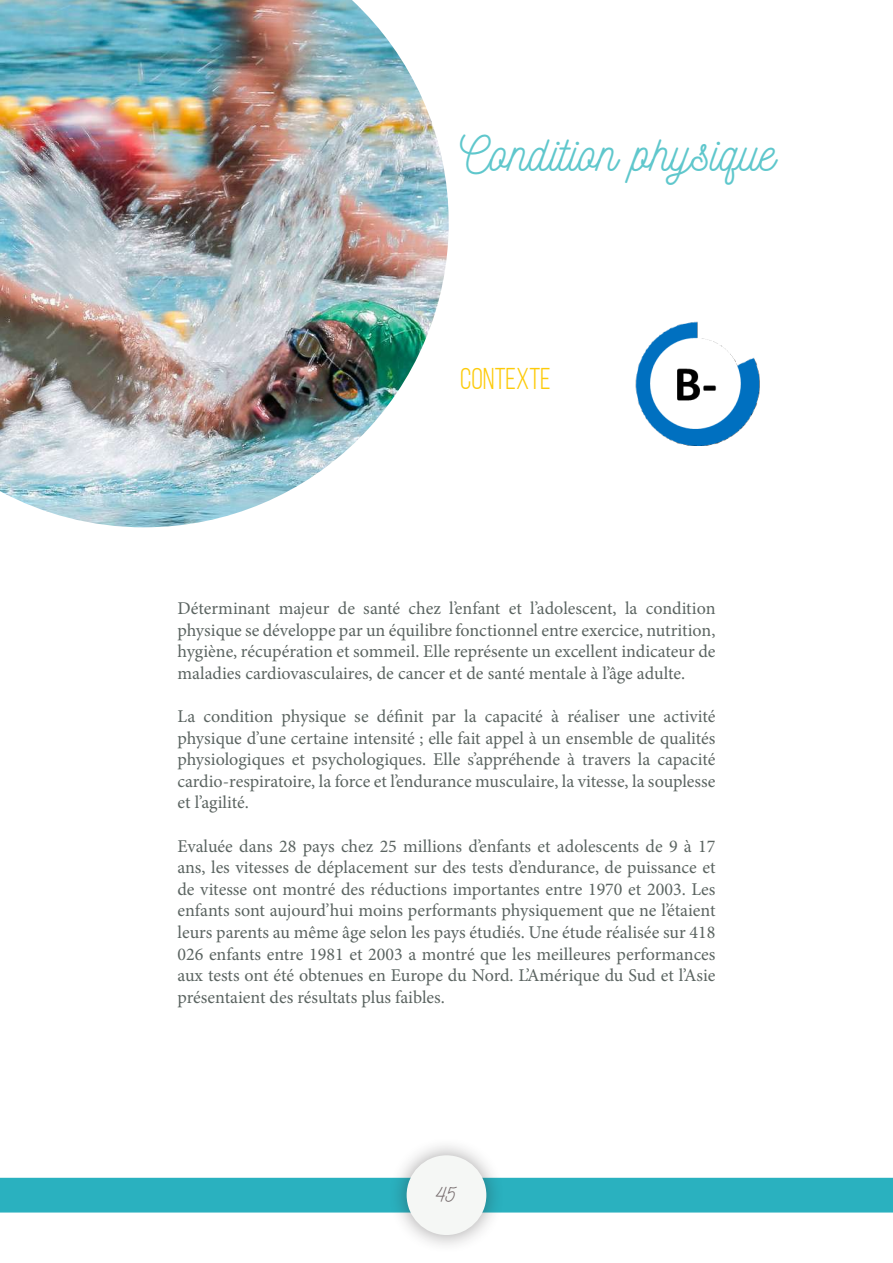
<style>
.page{position:relative;width:893px;height:1263px;background:#fff}
.page>*{position:absolute;margin:0;border:0;box-sizing:border-box;transform-origin:0 0}
.t1{font:49.5px "Nickainley";color:#5fc7cc}
.t2{font:30px "Bebas Neue";color:#fdcb0a}
.t3{font:21px "Nickainley";color:#746a6b}
.t4{font:18px/21.6px "Minion Pro";color:#5b6461;text-align:justify}
</style>
<div class="page">
<img style="left:0;top:0;width:449px;height:527px">
<img style="left:635px;top:321px;width:124px;height:125px">
<div style="left:0;top:1178px;width:893px;height:34px;background:#2ab1bf"></div>
<div style="left:389px;top:1137px;width:116px;height:116px;background:#231f20;opacity:.42"></div>
<div style="left:407px;top:1155px;width:79px;height:80px;background:#f5f7f5;border-radius:50%"></div>
<h1 class="t1" style="left:460px;top:121px;width:316px">Condition physique</h1>
<h2 class="t2" style="left:460px;top:362px;width:92px">CONTEXTE</h2>
<p class="t4" style="left:177px;top:597px;width:539px">Déterminant majeur de santé chez l’enfant et l’adolescent, la condition physique se développe par un équilibre fonctionnel entre exercice, nutrition, hygiène, récupération et sommeil. Elle représente un excellent indicateur de maladies cardiovasculaires, de cancer et de santé mentale à l’âge adulte.</p>
<p class="t4" style="left:177px;top:705px;width:539px">La condition physique se définit par la capacité à réaliser une activité physique d’une certaine intensité ; elle fait appel à un ensemble de qualités physiologiques et psychologiques. Elle s’appréhende à travers la capacité cardio-respiratoire, la force et l’endurance musculaire, la vitesse, la souplesse et l’agilité.</p>
<p class="t4" style="left:177px;top:835px;width:540px">Evaluée dans 28 pays chez 25 millions d’enfants et adolescents de 9 à 17 ans, les vitesses de déplacement sur des tests d’endurance, de puissance et de vitesse ont montré des réductions importantes entre 1970 et 2003. Les enfants sont aujourd’hui moins performants physiquement que ne l’étaient leurs parents au même âge selon les pays étudiés. Une étude réalisée sur 418<br>026 enfants entre 1981 et 2003 a montré que les meilleures performances aux tests ont été obtenues en Europe du Nord. L’Amérique du Sud et l’Asie présentaient des résultats plus faibles.</p>
<p class="t3" style="left:437px;top:1181px;width:21px">45</p>
</div>
